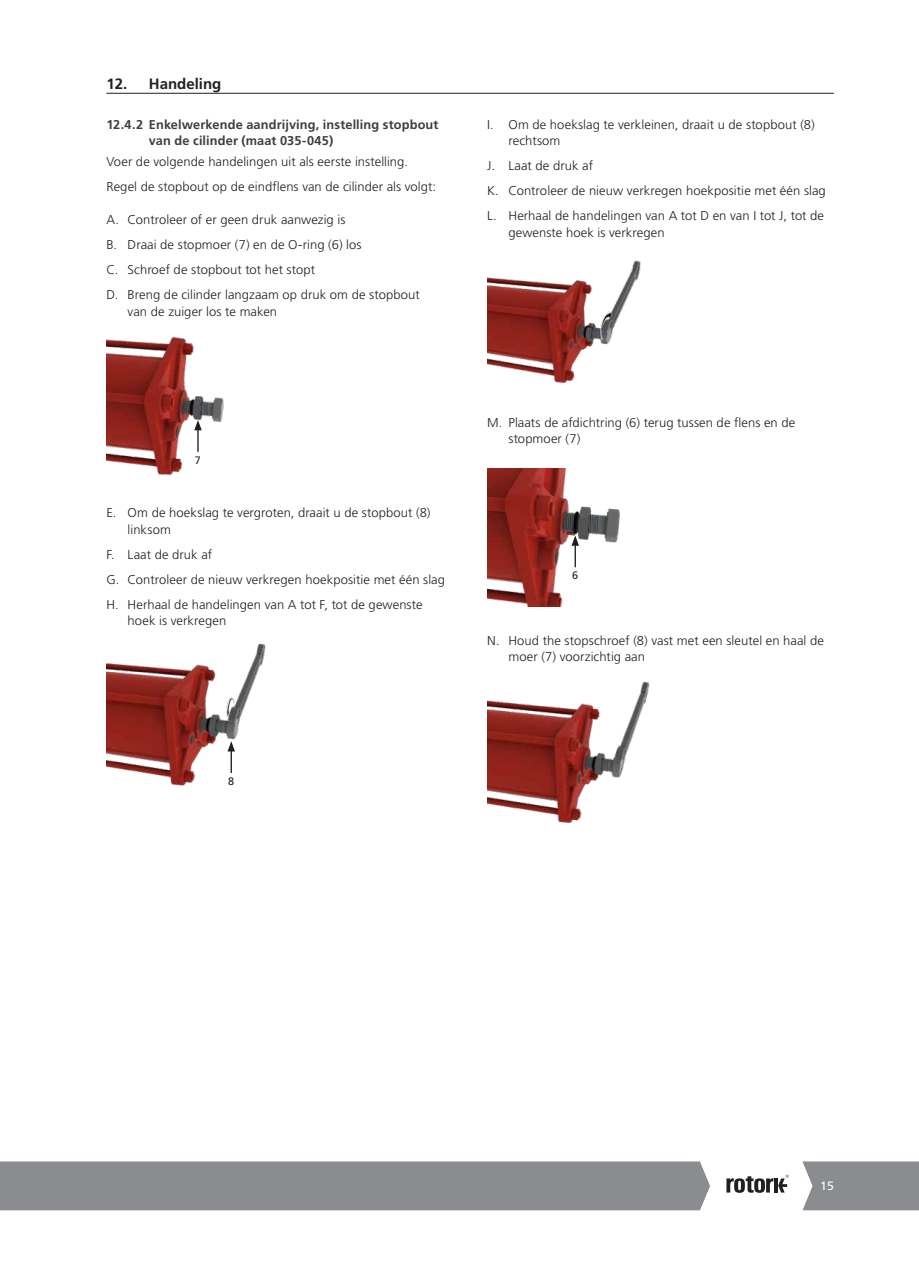
<style>
.page{position:relative;width:919px;height:1263px;background:#fff}
.page>*{position:absolute;margin:0;border:0;box-sizing:border-box;transform-origin:0 0}
.t1{font:700 15px "Frutiger LT Std";color:#231f20}
.t2{font:300 12.75px/25px "Frutiger LT Std";letter-spacing:.005em;color:#231f20}
.t3{font:700 12.75px/16.5px "Frutiger LT Std";letter-spacing:.01em;color:#3e3e3f}
.t4{font:12px "Frutiger LT Std";color:#fff}
.t5{font:10.8px "Frutiger LT Std";color:#231f20}
</style>
<div class="page">
<svg style="left:0;top:1161px;width:918px;height:49px;background:#959799"></svg>
<img style="left:106px;top:336px;width:118px;height:140px">
<hr style="left:197px;top:428px;width:2px;height:24px;background:#231f20">
<svg style="left:194px;top:420px;width:8px;height:10px"></svg>
<img style="left:106px;top:643px;width:160px;height:143px">
<hr style="left:230px;top:749px;width:2px;height:24px;background:#231f20">
<svg style="left:227px;top:741px;width:8px;height:10px"></svg>
<img style="left:487px;top:260px;width:154px;height:123px">
<img style="left:487px;top:468px;width:133px;height:139px">
<hr style="left:574px;top:543px;width:2px;height:24px;background:#231f20">
<svg style="left:571px;top:535px;width:8px;height:11px"></svg>
<img style="left:487px;top:681px;width:163px;height:142px">
<hr style="left:106px;top:93px;width:727px;height:1px;background:#231f20">
<p class="t1" style="left:106px;top:75px;width:117px">12. Handeling</p>
<p class="t3" style="left:149px;top:116px;width:291px;text-indent:-43px">12.4.2 Enkelwerkende aandrijving, instelling stopbout van de cilinder (maat 035-045)</p>
<p class="t2" style="left:106px;top:149px;width:331px">Voer de volgende handelingen uit als eerste instelling.<br>Regel de stopbout op de eindflens van de cilinder als volgt:</p>
<p class="t2" style="left:106px;top:208px;width:315px">A. Controleer of er geen druk aanwezig is<br>B. Draai de stopmoer (7) en de O-ring (6) los<br>C. Schroef de stopbout tot het stopt<br>D. Breng de cilinder langzaam op druk om de stopbout</p>
<p class="t2" style="left:128px;top:299px;width:151px">van de zuiger los te maken</p>
<p class="t5" style="left:195px;top:454px;width:8px">7</p>
<p class="t2" style="left:128px;top:505px;width:304px;line-height:16.5px;text-indent:-21px">E. Om de hoekslag te vergroten, draait u de stopbout (8) linksom</p>
<p class="t2" style="left:106px;top:542px;width:340px">F. Laat de druk af<br>G. Controleer de nieuw verkregen hoekpositie met één slag<br>H. Herhaal de handelingen van A tot F, tot de gewenste</p>
<p class="t2" style="left:128px;top:609px;width:100px">hoek is verkregen</p>
<p class="t2" style="left:508px;top:116px;width:308px;line-height:16.5px;text-indent:-21px">I. Om de hoekslag te verkleinen, draait u de stopbout (8) rechtsom</p>
<p class="t2" style="left:487px;top:153px;width:340px">J. Laat de druk af<br>K. Controleer de nieuw verkregen hoekpositie met één slag<br>L. Herhaal de handelingen van A tot D en van I tot J, tot de</p>
<p class="t2" style="left:508px;top:220px;width:158px">gewenste hoek is verkregen</p>
<p class="t2" style="left:508px;top:414px;width:288px;line-height:16.5px;text-indent:-21px">M. Plaats de afdichtring (6) terug tussen de flens en de stopmoer (7)</p>
<p class="t5" style="left:572px;top:569px;width:8px">6</p>
<p class="t2" style="left:508px;top:632px;width:317px;line-height:16.5px;text-indent:-21px">N. Houd the stopschroef (8) vast met een sleutel en haal de moer (7) voorzichtig aan</p>
<p class="t5" style="left:228px;top:775px;width:8px">8</p>
<p class="t4" style="left:820px;top:1179px;width:15px">15</p>
</div>
